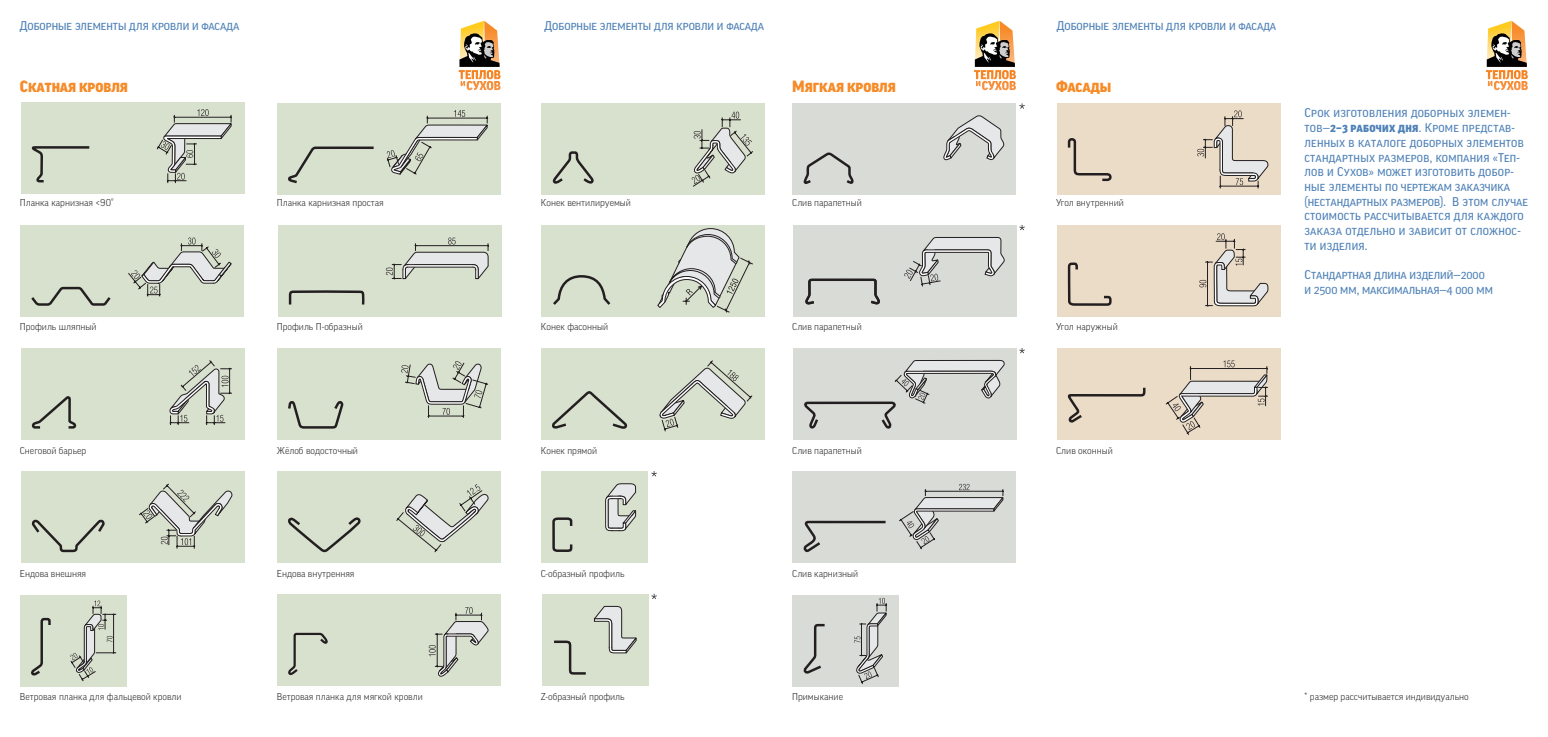
<style>
.page{position:relative;width:1548px;height:737px;background:#fff}
.page>*{position:absolute;margin:0;border:0;box-sizing:border-box;transform-origin:0 0}
.t1{font:15.75px "Good Cyr Black SC";color:#f68b28}
.t2{font:12.25px/14.7px "Good Cyr Book SC";letter-spacing:.015em;color:#4e81b7}
.t3{font:300 9.62px "Good Cyr";color:#231f20}
.s1{font-family:"Good Cyr Black SC"}
</style>
<div class="page">
<div style="left:1056px;top:348px;width:224px;height:92px;background:#ebdcc7"></div>
<svg style="left:1067px;top:387px;width:79px;height:36px"></svg>
<svg style="left:1165px;top:360px;width:103px;height:75px"></svg>
<div style="left:1056px;top:103px;width:224px;height:92px;background:#ebdcc7"></div>
<svg style="left:1067px;top:138px;width:45px;height:44px"></svg>
<svg style="left:1197px;top:110px;width:71px;height:79px"></svg>
<div style="left:1056px;top:225px;width:224px;height:92px;background:#ebdcc7"></div>
<svg style="left:1067px;top:262px;width:45px;height:44px"></svg>
<svg style="left:1199px;top:233px;width:69px;height:74px"></svg>
<div style="left:792px;top:103px;width:224px;height:92px;background:#d9dbd7"></div>
<svg style="left:803px;top:152px;width:51px;height:33px"></svg>
<svg style="left:943px;top:115px;width:61px;height:46px"></svg>
<div style="left:792px;top:471px;width:224px;height:92px;background:#d9dbd7"></div>
<svg style="left:803px;top:483px;width:201px;height:69px"></svg>
<div style="left:793px;top:348px;width:223px;height:92px;background:#d9dbd7"></div>
<div style="left:793px;top:225px;width:223px;height:92px;background:#d9dbd7"></div>
<svg style="left:805px;top:278px;width:75px;height:27px"></svg>
<svg style="left:904px;top:237px;width:100px;height:50px"></svg>
<div style="left:792px;top:595px;width:107px;height:91px;background:#d9dbd7"></div>
<svg style="left:803px;top:623px;width:22px;height:51px"></svg>
<svg style="left:840px;top:598px;width:51px;height:89px"></svg>
<div style="left:542px;top:103px;width:223px;height:92px;background:#d8e0ce"></div>
<svg style="left:691px;top:112px;width:62px;height:75px"></svg>
<svg style="left:552px;top:151px;width:42px;height:33px"></svg>
<div style="left:541px;top:348px;width:223px;height:92px;background:#d8e0ce"></div>
<svg style="left:659px;top:360px;width:94px;height:72px"></svg>
<svg style="left:552px;top:391px;width:76px;height:38px"></svg>
<div style="left:541px;top:471px;width:107px;height:92px;background:#d8e0ce"></div>
<svg style="left:605px;top:483px;width:31px;height:49px"></svg>
<svg style="left:552px;top:517px;width:21px;height:35px"></svg>
<div style="left:542px;top:594px;width:106px;height:91px;background:#d8e0ce"></div>
<svg style="left:594px;top:606px;width:43px;height:48px"></svg>
<svg style="left:554px;top:640px;width:32px;height:35px"></svg>
<div style="left:541px;top:225px;width:224px;height:91px;background:#d8e0ce"></div>
<svg style="left:657px;top:228px;width:96px;height:89px"></svg>
<svg style="left:553px;top:275px;width:58px;height:30px"></svg>
<div style="left:21px;top:471px;width:223px;height:92px;background:#d8e0ce"></div>
<svg style="left:139px;top:483px;width:93px;height:66px"></svg>
<svg style="left:31px;top:519px;width:74px;height:34px"></svg>
<div style="left:21px;top:102px;width:223px;height:92px;background:#d8e0ce"></div>
<svg style="left:31px;top:146px;width:59px;height:37px"></svg>
<svg style="left:156px;top:109px;width:76px;height:75px"></svg>
<div style="left:20px;top:225px;width:223px;height:92px;background:#d8e0ce"></div>
<svg style="left:31px;top:286px;width:80px;height:20px"></svg>
<svg style="left:128px;top:237px;width:116px;height:73px"></svg>
<div style="left:21px;top:348px;width:223px;height:92px;background:#d8e0ce"></div>
<svg style="left:31px;top:396px;width:46px;height:33px"></svg>
<svg style="left:169px;top:360px;width:63px;height:66px"></svg>
<div style="left:20px;top:595px;width:107px;height:91px;background:#d8e0ce"></div>
<svg style="left:70px;top:600px;width:47px;height:81px"></svg>
<svg style="left:31px;top:617px;width:20px;height:59px"></svg>
<div style="left:277px;top:594px;width:223px;height:92px;background:#d8e0ce"></div>
<svg style="left:428px;top:607px;width:60px;height:70px"></svg>
<svg style="left:288px;top:632px;width:40px;height:44px"></svg>
<div style="left:277px;top:471px;width:223px;height:92px;background:#d8e0ce"></div>
<svg style="left:396px;top:484px;width:92px;height:68px"></svg>
<svg style="left:288px;top:517px;width:73px;height:36px"></svg>
<div style="left:277px;top:103px;width:223px;height:91px;background:#d8e0ce"></div>
<svg style="left:288px;top:146px;width:86px;height:38px"></svg>
<svg style="left:386px;top:110px;width:103px;height:65px"></svg>
<div style="left:278px;top:225px;width:223px;height:92px;background:#d8e0ce"></div>
<svg style="left:288px;top:290px;width:77px;height:15px"></svg>
<svg style="left:386px;top:237px;width:103px;height:43px"></svg>
<div style="left:277px;top:348px;width:223px;height:92px;background:#d8e0ce"></div>
<svg style="left:288px;top:401px;width:56px;height:28px"></svg>
<svg style="left:401px;top:361px;width:88px;height:57px"></svg>
<svg style="left:651px;top:471px;width:6px;height:5px"></svg>
<svg style="left:651px;top:594px;width:6px;height:5px"></svg>
<svg style="left:1019px;top:103px;width:6px;height:6px"></svg>
<svg style="left:1019px;top:225px;width:6px;height:5px"></svg>
<svg style="left:804px;top:348px;width:221px;height:84px"></svg>
<svg style="left:1486px;top:21px;width:42px;height:69px"></svg>
<svg style="left:974px;top:21px;width:42px;height:69px"></svg>
<svg style="left:459px;top:21px;width:41px;height:69px"></svg>
<p class="t2" style="left:20px;top:18px;width:221px">Доборные элементы для кровли и фасада</p>
<p class="t2" style="left:545px;top:18px;width:221px">Доборные элементы для кровли и фасада</p>
<p class="t2" style="left:1057px;top:18px;width:221px">Доборные элементы для кровли и фасада</p>
<p class="t1" style="left:20px;top:78px;width:110px">Скатная кровля</p>
<p class="t1" style="left:792px;top:78px;width:105px">Мягкая кровля</p>
<p class="t1" style="left:1056px;top:78px;width:57px">Фасады</p>
<p class="t3" style="left:20px;top:197px;width:95px">Планка карнизная &lt;90°</p>
<p class="t3" style="left:277px;top:197px;width:108px">Планка карнизная простая</p>
<p class="t3" style="left:541px;top:197px;width:92px">Конек вентилируемый</p>
<p class="t3" style="left:792px;top:197px;width:71px">Слив парапетный</p>
<p class="t3" style="left:1056px;top:197px;width:69px">Угол внутренний</p>
<p class="t2" style="left:1304px;top:106px;width:225px">Срок изготовления доборных элемен&shy;тов—<span class="s1">2–3 рабочих дня</span>. Кроме представ&shy;ленных в каталоге доборных элементов стандартных размеров, компания «Теп&shy;лов и Сухов» может изготовить добор&shy;ные элементы по чертежам заказчика (нестандартных размеров). В этом случае стоимость рассчитывается для каждого заказа отдельно и зависит от сложнос&shy;ти изделия.</p>
<p class="t2" style="left:1304px;top:267px;width:190px">Стандартная длина изделий—2000 и 2500 мм, максимальная—4 000 мм</p>
<p class="t3" style="left:20px;top:321px;width:78px">Профиль шляпный</p>
<p class="t3" style="left:277px;top:321px;width:88px">Профиль П-образный</p>
<p class="t3" style="left:541px;top:321px;width:69px">Конек фасонный</p>
<p class="t3" style="left:792px;top:321px;width:71px">Слив парапетный</p>
<p class="t3" style="left:1056px;top:321px;width:63px">Угол наружный</p>
<p class="t3" style="left:20px;top:445px;width:68px">Снеговой барьер</p>
<p class="t3" style="left:277px;top:445px;width:83px">Жёлоб водосточный</p>
<p class="t3" style="left:541px;top:445px;width:58px">Конек прямой</p>
<p class="t3" style="left:792px;top:445px;width:71px">Слив парапетный</p>
<p class="t3" style="left:1056px;top:445px;width:58px">Слив оконный</p>
<p class="t3" style="left:20px;top:568px;width:68px">Ендова внешняя</p>
<p class="t3" style="left:277px;top:568px;width:79px">Ендова внутренняя</p>
<p class="t3" style="left:541px;top:568px;width:85px">C-образный профиль</p>
<p class="t3" style="left:792px;top:568px;width:67px">Слив карнизный</p>
<p class="t3" style="left:20px;top:691px;width:163px">Ветровая планка для фальцевой кровли</p>
<p class="t3" style="left:277px;top:691px;width:147px">Ветровая планка для мягкой кровли</p>
<p class="t3" style="left:541px;top:691px;width:85px">Z-образный профиль</p>
<p class="t3" style="left:792px;top:691px;width:52px">Примыкание</p>
<p class="t3" style="left:1304px;top:691px;width:166px">* размер рассчитывается индивидуально</p>
</div>
